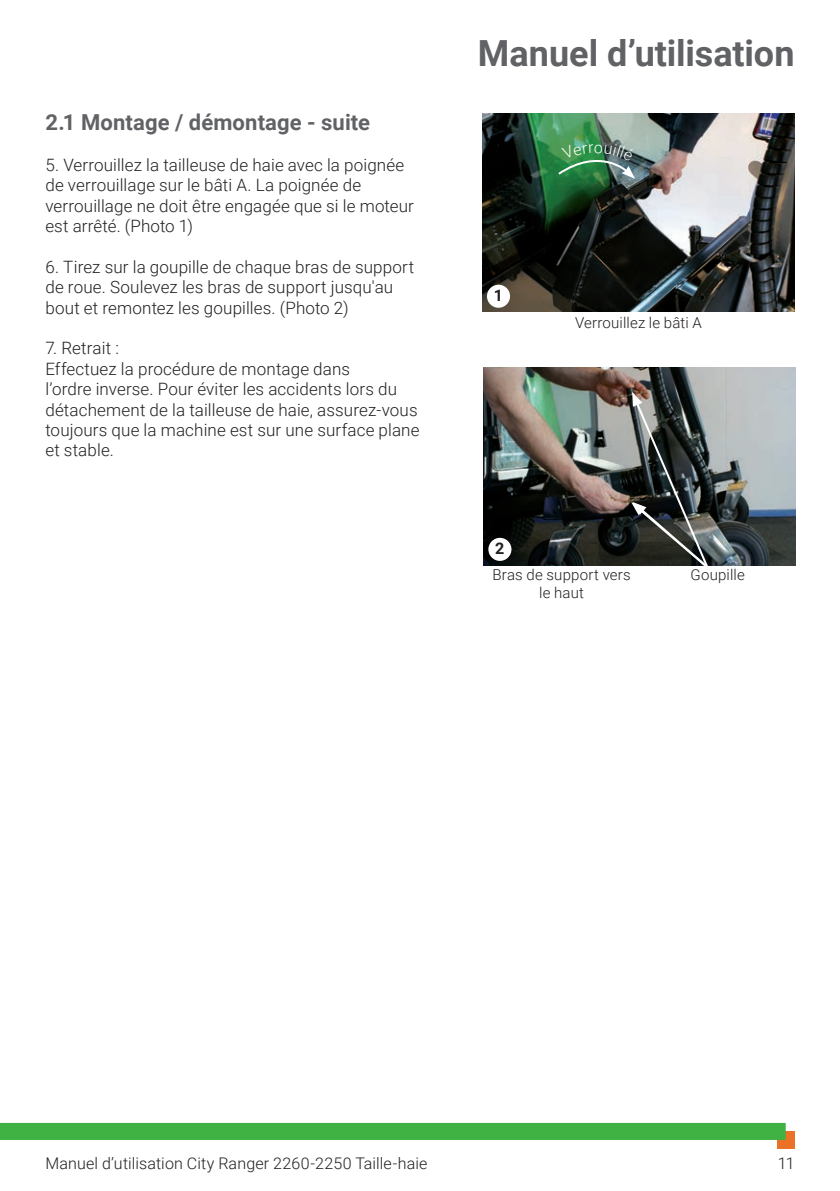
<style>
.page{position:relative;width:840px;height:1191px;background:#fff}
.page>*{position:absolute;margin:0;border:0;box-sizing:border-box;transform-origin:0 0}
.t1{font:700 36px "Roboto";color:#616265}
.t2{font:700 22px "Roboto";letter-spacing:.005em;color:#616265}
.t3{font:300 17px/20.4px "Roboto";letter-spacing:.01em;color:#231f20}
.t4{font:700 17px "Roboto";color:#231f20}
.t5{font:300 16px "Roboto";letter-spacing:.01em;color:#231f20}
.t6{font:700 16px "Roboto";color:#231f20}
.t7{font:300 15px/18px "Roboto";letter-spacing:.015em;color:#231f20;text-align:center}
</style>
<div class="page">
<div style="left:776px;top:1131px;width:18px;height:17px;background:#ea7125"></div>
<div style="left:0;top:1123px;width:785px;height:17px;background:#40b143"></div>
<img style="left:483px;top:367px;width:312px;height:199px">
<img style="left:482px;top:113px;width:312px;height:199px">
<div style="left:486px;top:285px;width:23px;height:23px;background:#fff;border-radius:50%"></div>
<div style="left:488px;top:538px;width:23px;height:23px;background:#fff;border-radius:50%"></div>
<svg style="left:631px;top:392px;width:78px;height:174px;background:#414644"></svg>
<img style="left:555px;top:121px;width:92px;height:58px">
<p class="t2" style="left:45px;top:107px;width:326px">2.1 Montage / démontage - suite</p>
<p class="t3" style="left:45px;top:154px;width:370px">5. Verrouillez la tailleuse de haie avec la poignée de verrouillage sur le bâti A. La poignée de verrouillage ne doit être engagée que si le moteur est arrêté. (Photo 1)</p>
<p class="t3" style="left:45px;top:256px;width:370px">6. Tirez sur la goupille de chaque bras de support de roue. Soulevez les bras de support jusqu'au bout et remontez les goupilles. (Photo 2)</p>
<p class="t3" style="left:45px;top:337px;width:375px">7. Retrait :<br>Effectuez la procédure de montage dans<br>l’ordre inverse. Pour éviter les accidents lors du détachement de la tailleuse de haie, assurez-vous toujours que la machine est sur une surface plane et stable.</p>
<h1 class="t1" style="left:477px;top:28px;width:318px">Manuel d’utilisation</h1>
<p class="t6" style="left:493px;top:284px;width:11px">1</p>
<p class="t4" style="left:492px;top:284px;width:11px">1</p>
<p class="t7" style="left:574px;top:313px;width:128px">Verrouillez le bâti A</p>
<p class="t6" style="left:495px;top:537px;width:11px">2</p>
<p class="t7" style="left:492px;top:565px;width:140px">Bras de support vers le haut</p>
<p class="t7" style="left:690px;top:565px;width:56px">Goupille</p>
<p class="t5" style="left:45px;top:1152px;width:383px">Manuel d’utilisation City Ranger 2260-2250 Taille-haie</p>
<p class="t5" style="left:777px;top:1152px;width:18px">11</p>
</div>
